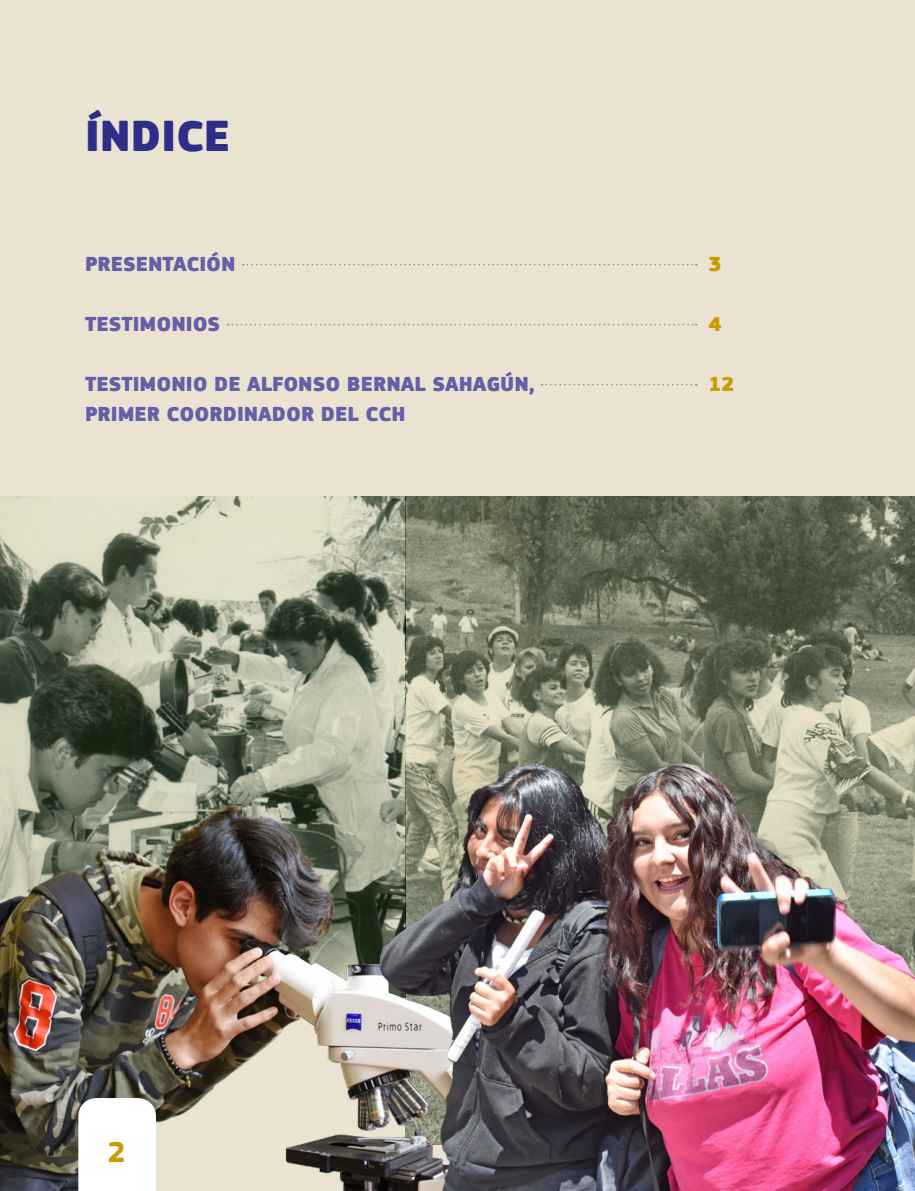
<style>
.page{position:relative;width:915px;height:1191px;background:#fff}
.page>*{position:absolute;margin:0;border:0;box-sizing:border-box;transform-origin:0 0}
.t1{font:900 45px "PF Square Sans Pro";color:#2d2e87}
.t2{font:700 30px "PF Square Sans Pro";color:#c99d00}
.t3{font:900 21px/30px "PF Square Sans Pro";color:#665fa7}
.t4{font:900 21px "PF Square Sans Pro";color:#c99d00}
</style>
<div class="page">
<div style="left:0;top:0;width:914px;height:1191px;background:#eae3d2"></div>
<hr style="left:914px;top:0;width:1px;height:1191px;background:#eae3d2">
<img style="left:405px;top:496px;width:509px;height:156px">
<svg style="left:243px;top:264px;width:453px;height:1px"></svg>
<svg style="left:227px;top:324px;width:469px;height:1px"></svg>
<svg style="left:541px;top:384px;width:155px;height:1px"></svg>
<img style="left:0;top:496px;width:405px;height:195px">
<img style="left:0;top:691px;width:304px;height:500px">
<img style="left:304px;top:652px;width:610px;height:539px">
<div style="left:78px;top:1098px;width:78px;height:93px;background:#fff"></div>
<h1 class="t1" style="left:85px;top:108px;width:146px">ÍNDICE</h1>
<p class="t3" style="left:85px;top:250px;width:152px">PRESENTACIÓN</p>
<p class="t4" style="left:708px;top:251px;width:14px">3</p>
<p class="t3" style="left:85px;top:310px;width:137px">TESTIMONIOS</p>
<p class="t4" style="left:708px;top:311px;width:14px">4</p>
<p class="t3" style="left:85px;top:370px;width:450px">TESTIMONIO DE ALFONSO BERNAL SAHAGÚN,<br>PRIMER COORDINADOR DEL CCH</p>
<p class="t4" style="left:708px;top:371px;width:27px">12</p>
<h2 class="t2" style="left:108px;top:1134px;width:19px">2</h2>
</div>
